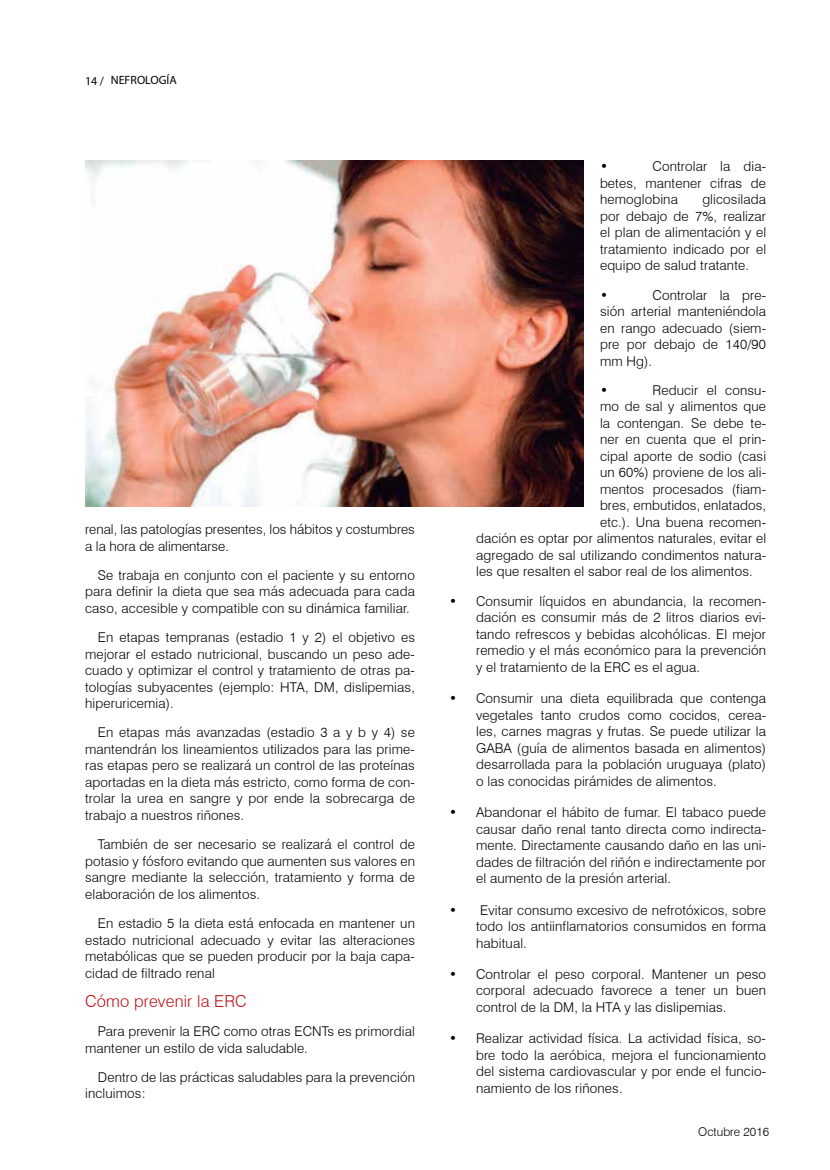
<style>
.page{position:relative;width:830px;height:1170px;background:#fff}
.page>*{position:absolute;margin:0;border:0;box-sizing:border-box;transform-origin:0 0}
.t1{font:300 16.5px "Swiss 721 BT";letter-spacing:.01em;color:#ba141a}
.t2{font:300 13.5px/16.5px "Swiss 721 BT";letter-spacing:.01em;color:#000;text-align:justify}
.t3{font:12px "Myriad Pro";color:#000}
.t4{font:300 12px "Swiss 721 BT";color:#000}
</style>
<div class="page">
<img style="left:85px;top:161px;width:497px;height:346px">
<p class="t3" style="left:111px;top:73px;width:67px">NEFROLOGÍA</p>
<p class="t3" style="left:85px;top:73px;width:20px">14 /</p>
<p class="t2" style="left:85px;top:521px;width:331px">renal, las patologías presentes, los hábitos y costumbres a la hora de alimentarse.</p>
<p class="t2" style="left:85px;top:566px;width:331px;text-indent:13px">Se trabaja en conjunto con el paciente y su entorno para definir la dieta que sea más adecuada para cada caso, accesible y compatible con su dinámica familiar.</p>
<p class="t2" style="left:85px;top:629px;width:331px;text-indent:13px">En etapas tempranas (estadio 1 y 2) el objetivo es mejorar el estado nutricional, buscando un peso ade&shy;cuado y optimizar el control y tratamiento de otras pa&shy;tologías subyacentes (ejemplo: HTA, DM, dislipemias, hiperuricemia).</p>
<p class="t2" style="left:85px;top:724px;width:331px;text-indent:13px">En etapas más avanzadas (estadio 3 a y b y 4) se mantendrán los lineamientos utilizados para las prime&shy;ras etapas pero se realizará un control de las proteínas aportadas en la dieta más estricto, como forma de con&shy;trolar la urea en sangre y por ende la sobrecarga de trabajo a nuestros riñones.</p>
<p class="t2" style="left:85px;top:836px;width:331px;text-indent:13px">También de ser necesario se realizará el control de potasio y fósforo evitando que aumenten sus valores en sangre mediante la selección, tratamiento y forma de elaboración de los alimentos.</p>
<p class="t2" style="left:85px;top:914px;width:331px;text-indent:13px">En estadio 5 la dieta está enfocada en mantener un estado nutricional adecuado y evitar las alteraciones metabólicas que se pueden producir por la baja capa&shy;cidad de filtrado renal</p>
<p class="t1" style="left:85px;top:990px;width:163px">Cómo prevenir la ERC</p>
<p class="t2" style="left:85px;top:1022px;width:331px;text-indent:13px">Para prevenir la ERC como otras ECNTs es primordial mantener un estilo de vida saludable.</p>
<p class="t2" style="left:85px;top:1068px;width:331px;text-indent:13px">Dentro de las prácticas saludables para la prevención incluimos:</p>
<p class="t2" style="left:599px;top:158px;width:167px;text-indent:52px">Controlar la dia&shy;betes, mantener cifras de hemoglobina</p>
<p class="t2" style="left:599px;top:158px;width:9px">•</p>
<p class="t2" style="left:599px;top:191px;width:167px;text-indent:102px">glicosilada por debajo de 7%, realizar el plan de alimentación y el tratamiento indicado por el equipo de salud tratante.</p>
<p class="t2" style="left:599px;top:286px;width:9px">•</p>
<p class="t2" style="left:599px;top:286px;width:167px;text-indent:52px">Controlar la pre&shy;sión arterial manteniéndola en rango adecuado (siem&shy;pre por debajo de 140/90 mm Hg).</p>
<p class="t2" style="left:599px;top:381px;width:9px">•</p>
<p class="t2" style="left:652px;top:381px;width:115px">Reducir el consu-</p>
<p class="t2" style="left:599px;top:398px;width:167px">mo de sal y alimentos que</p>
<p class="t2" style="left:599px;top:414px;width:167px">la contengan. Se debe te-</p>
<p class="t2" style="left:599px;top:431px;width:167px">ner en cuenta que el prin-</p>
<p class="t2" style="left:599px;top:447px;width:167px">cipal aporte de sodio (casi</p>
<p class="t2" style="left:599px;top:464px;width:167px">un 60%) proviene de los ali-</p>
<p class="t2" style="left:599px;top:480px;width:167px">mentos procesados (fiam-</p>
<p class="t2" style="left:599px;top:497px;width:167px">bres, embutidos, enlatados,</p>
<p class="t2" style="left:599px;top:513px;width:167px">etc.). Una buena recomen-</p>
<p class="t2" style="left:476px;top:530px;width:291px">dación es optar por alimentos naturales, evitar el</p>
<p class="t2" style="left:476px;top:546px;width:291px">agregado de sal utilizando condimentos natura-</p>
<p class="t2" style="left:476px;top:563px;width:278px">les que resalten el sabor real de los alimentos.</p>
<p class="t2" style="left:476px;top:592px;width:291px;text-indent:-27px">• Consumir líquidos en abundancia, la recomen&shy;dación es consumir más de 2 litros diarios evi&shy;tando refrescos y bebidas alcohólicas. El mejor remedio y el más económico para la prevención y el tratamiento de la ERC es el agua.</p>
<p class="t2" style="left:476px;top:690px;width:291px;text-indent:-27px">• Consumir una dieta equilibrada que contenga vegetales tanto crudos como cocidos, cerea&shy;les, carnes magras y frutas. Se puede utilizar la GABA (guía de alimentos basada en alimentos) desarrollada para la población uruguaya (plato) o las conocidas pirámides de alimentos.</p>
<p class="t2" style="left:476px;top:803px;width:291px;text-indent:-27px">• Abandonar el hábito de fumar. El tabaco puede causar daño renal tanto directa como indirecta&shy;mente. Directamente causando daño en las uni&shy;dades de filtración del riñón e indirectamente por el aumento de la presión arterial.</p>
<p class="t2" style="left:476px;top:901px;width:291px;text-indent:-27px">• Evitar consumo excesivo de nefrotóxicos, sobre todo los antiinflamatorios consumidos en forma habitual.</p>
<p class="t2" style="left:476px;top:965px;width:291px;text-indent:-27px">• Controlar el peso corporal. Mantener un peso corporal adecuado favorece a tener un buen control de la DM, la HTA y las dislipemias.</p>
<p class="t2" style="left:476px;top:1030px;width:291px;text-indent:-27px">• Realizar actividad física. La actividad física, so&shy;bre todo la aeróbica, mejora el funcionamiento del sistema cardiovascular y por ende el funcio&shy;namiento de los riñones.</p>
<p class="t4" style="left:698px;top:1124px;width:72px">Octubre 2016</p>
</div>
